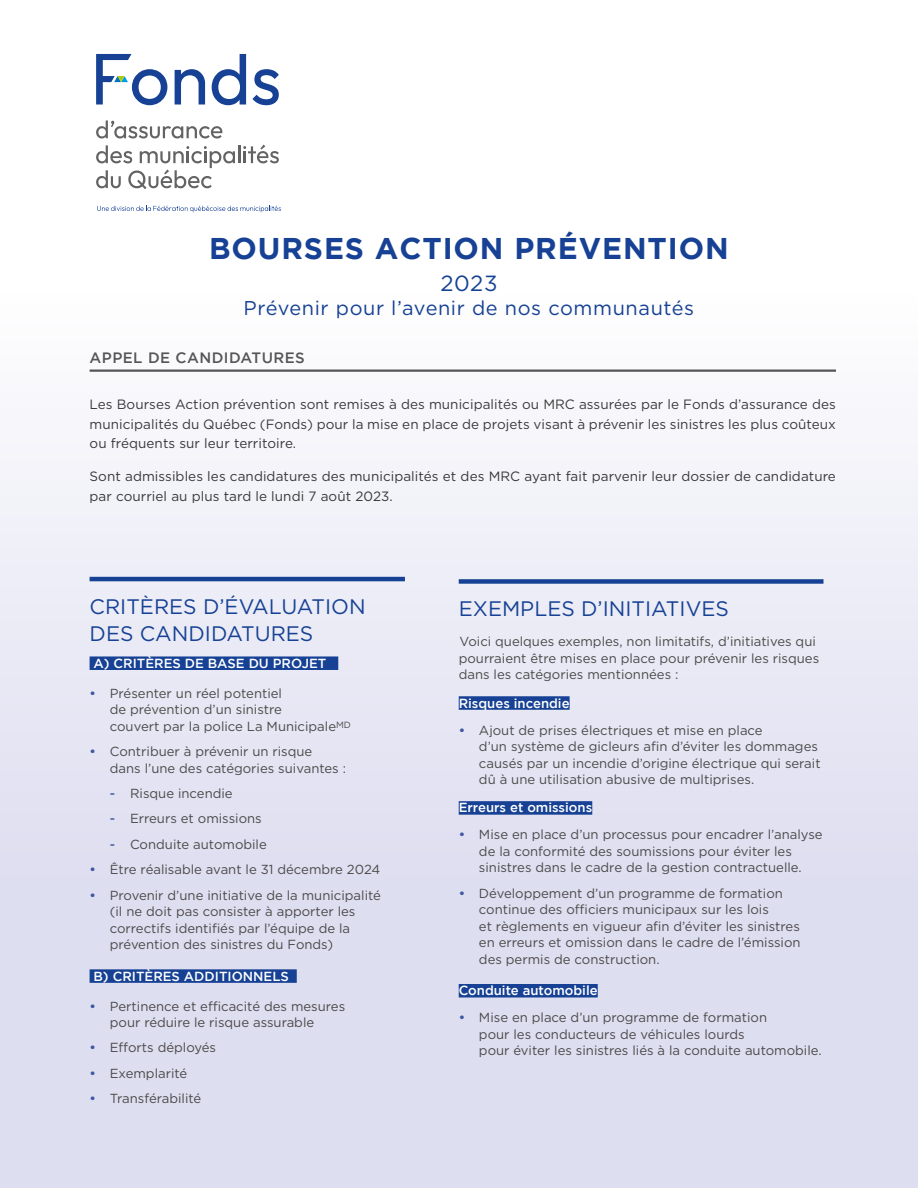
<style>
.page{position:relative;width:918px;height:1188px;background:#fff}
.page>*{position:absolute;margin:0;border:0;box-sizing:border-box;transform-origin:0 0}
.t1{font:700 30px "Gotham";letter-spacing:.03em;color:#164194}
.t2{font:21.9px "Gotham";color:#164194}
.t3{font:21px/27px "Gotham";color:#164194}
.t4{font:19.95px "Gotham";letter-spacing:.03em;color:#164194}
.t5{font:500 15px "Gotham";letter-spacing:.03em;color:#575756}
.t6{font:13.5px/19.5px "Gotham";letter-spacing:.005em;color:#3c3c3b;text-align:justify}
.t7{font:13.2px/16.5px "Gotham";color:#4a4a49}
.t8{font:500 13.2px "Gotham";color:#fff}
.s1{font-weight:500;color:#3e57a3}
</style>
<div class="page">
<div style="left:0;top:294px;width:918px;height:894px;background:linear-gradient(to bottom,#fafafc,#d7d7ee)"></div>
<hr style="left:90px;top:370px;width:746px;height:2px;background:#575756">
<hr style="left:90px;top:577px;width:315px;height:4px;background:#164194">
<div style="left:90px;top:656px;width:248px;height:14px;background:#164194"></div>
<div style="left:90px;top:969px;width:207px;height:14px;background:#164194"></div>
<div style="left:459px;top:579px;width:365px;height:5px;background:#164194"></div>
<div style="left:459px;top:696px;width:111px;height:14px;background:#164194"></div>
<div style="left:459px;top:801px;width:133px;height:14px;background:#164194"></div>
<div style="left:459px;top:984px;width:139px;height:13px;background:#164194"></div>
<svg style="left:175px;top:69px;width:30px;height:36px"></svg>
<svg style="left:212px;top:54px;width:34px;height:51px"></svg>
<svg style="left:252px;top:69px;width:27px;height:36px"></svg>
<svg style="left:96px;top:54px;width:71px;height:51px"></svg>
<svg style="left:96px;top:120px;width:126px;height:19px"></svg>
<svg style="left:96px;top:145px;width:183px;height:44px"></svg>
<svg style="left:97px;top:206px;width:184px;height:6px"></svg>
<h1 class="t1" style="left:209px;top:232px;width:521px">BOURSES ACTION PRÉVENTION</h1>
<h2 class="t2" style="left:440px;top:270px;width:59px">2023</h2>
<h3 class="t4" style="left:244px;top:296px;width:452px">Prévenir pour l’avenir de nos communautés</h3>
<p class="t5" style="left:90px;top:349px;width:217px">APPEL DE CANDIDATURES</p>
<p class="t6" style="left:90px;top:394px;width:748px">Les Bourses Action prévention sont remises à des municipalités ou MRC assurées par le Fonds d’assurance des municipalités du Québec (Fonds) pour la mise en place de projets visant à prévenir les sinistres les plus coûteux ou fréquents sur leur territoire.</p>
<p class="t6" style="left:90px;top:466px;width:748px">Sont admissibles les candidatures des municipalités et des MRC ayant fait parvenir leur dossier de candidature par courriel au plus tard le lundi 7 août 2023.</p>
<h3 class="t3" style="left:90px;top:592px;width:278px">CRITÈRES D’ÉVALUATION<br>DES CANDIDATURES</h3>
<p class="t8" style="left:94px;top:656px;width:234px">A) CRITÈRES DE BASE DU PROJET</p>
<p class="t7" style="left:110px;top:685px;width:243px;text-indent:-20px"><span class="s1">•</span> Présenter un réel potentiel<br>de prévention d’un sinistre<br>couvert par la police La Municipale<sup>MD</sup></p>
<p class="t7" style="left:110px;top:743px;width:238px;text-indent:-20px"><span class="s1">•</span> Contribuer à prévenir un risque dans l’une des catégories suivantes :</p>
<p class="t7" style="left:110px;top:785px;width:124px"><span class="s1">-</span> Risque incendie</p>
<p class="t7" style="left:110px;top:810px;width:153px"><span class="s1">-</span> Erreurs et omissions</p>
<p class="t7" style="left:110px;top:836px;width:159px"><span class="s1">-</span> Conduite automobile</p>
<p class="t7" style="left:90px;top:861px;width:292px"><span class="s1">•</span> Être réalisable avant le 31 décembre 2024</p>
<p class="t7" style="left:110px;top:886px;width:273px;text-indent:-20px"><span class="s1">•</span> Provenir d’une initiative de la municipalité (il ne doit pas consister à apporter les correctifs identifiés par l’équipe de la prévention des sinistres du Fonds)</p>
<p class="t8" style="left:94px;top:968px;width:197px">B) CRITÈRES ADDITIONNELS</p>
<p class="t7" style="left:110px;top:997px;width:237px;text-indent:-20px"><span class="s1">•</span> Pertinence et efficacité des mesures pour réduire le risque assurable</p>
<p class="t7" style="left:90px;top:1039px;width:128px"><span class="s1">•</span> Efforts déployés</p>
<p class="t7" style="left:90px;top:1065px;width:99px"><span class="s1">•</span> Exemplarité</p>
<p class="t7" style="left:90px;top:1090px;width:113px"><span class="s1">•</span> Transférabilité</p>
<h3 class="t3" style="left:459px;top:595px;width:272px">EXEMPLES D’INITIATIVES</h3>
<p class="t7" style="left:459px;top:633px;width:362px">Voici quelques exemples, non limitatifs, d’initiatives qui pourraient être mises en place pour prévenir les risques dans les catégories mentionnées :</p>
<p class="t8" style="left:459px;top:695px;width:112px">Risques incendie</p>
<p class="t7" style="left:479px;top:721px;width:343px;text-indent:-20px"><span class="s1">•</span> Ajout de prises électriques et mise en place<br>d’un système de gicleurs afin d’éviter les dommages causés par un incendie d’origine électrique qui serait dû à une utilisation abusive de multiprises.</p>
<p class="t8" style="left:459px;top:800px;width:135px">Erreurs et omissions</p>
<p class="t7" style="left:479px;top:826px;width:345px;text-indent:-20px"><span class="s1">•</span> Mise en place d’un processus pour encadrer l’analyse de la conformité des soumissions pour éviter les sinistres dans le cadre de la gestion contractuelle.</p>
<p class="t7" style="left:479px;top:885px;width:323px;text-indent:-20px"><span class="s1">•</span> Développement d’un programme de formation continue des officiers municipaux sur les lois<br>et règlements en vigueur afin d’éviter les sinistres en erreurs et omission dans le cadre de l’émission des permis de construction.</p>
<p class="t8" style="left:459px;top:983px;width:141px">Conduite automobile</p>
<p class="t7" style="left:479px;top:1009px;width:344px;text-indent:-20px"><span class="s1">•</span> Mise en place d’un programme de formation<br>pour les conducteurs de véhicules lourds<br>pour éviter les sinistres liés à la conduite automobile.</p>
</div>
